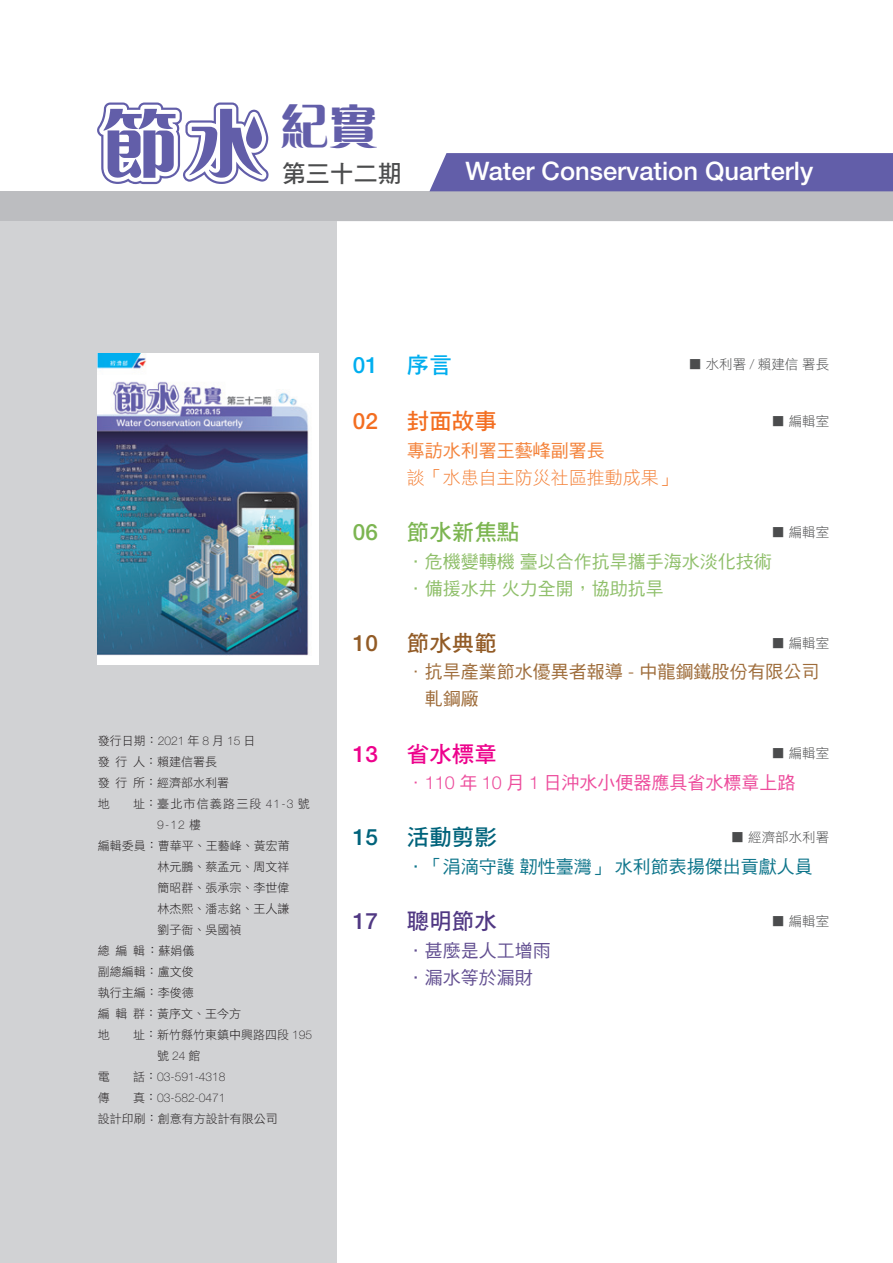
<style>
.page{position:relative;width:893px;height:1263px;background:#fff}
.page>*{position:absolute;margin:0;border:0;box-sizing:border-box;transform-origin:0 0}
.t1{font:800 48.75px "M Ellan HK";color:#625ea9}
.t2{font:500 25.5px "Helvetica Neue";color:#fff}
.t3{font:24px "DF Hei Std W7";color:#4b4c4d}
.t4{font:22.5px "DF Hei Std W7";color:#7cb551}
.t5{font:22.5px "DF Hei Std W7";color:#f36e21}
.t6{font:22.5px "DF Hei Std W7";color:#925b26}
.t7{font:22.5px "DF Hei Std W7";color:#ed028c}
.t8{font:22.5px "DF Hei Std W7";color:#00637b}
.t9{font:22.5px "DF Hei Std W7";color:#503883}
.t10{font:500 22.5px "Helvetica Neue";color:#00aeef}
.t11{font:22.5px "DF Hei Std W7";color:#00aeef}
.t12{font:500 22.5px "Helvetica Neue";color:#f36e21}
.t13{font:500 22.5px "Helvetica Neue";color:#7cb551}
.t14{font:500 22.5px "Helvetica Neue";color:#925b26}
.t15{font:500 22.5px "Helvetica Neue";color:#ed028c}
.t16{font:500 22.5px "Helvetica Neue";color:#00637b}
.t17{font:500 22.5px "Helvetica Neue";color:#503883}
.t18{font:18px "DF Hei Std W5";color:#8fbf6a}
.t19{font:18px/27px "DF Hei Std W5";color:#9e6c3a}
.t20{font:18px "DF Hei Std W5";color:#ed4c9c}
.t21{font:18px "DF Hei Std W5";color:#0e758b}
.t22{font:18px "DF Hei Std W3";color:#f4833b}
.t23{font:18px "DF Hei Std W5";color:#624f91}
.t24{font:18px "DF Hei Std W5";color:#f4833b}
.t25{font:13.5px "DF Hei Std W3";color:#4b4c4d}
.t26{font:12px/21px "DF Hei Std W3";color:#231f20}
.t27{font:100 12px "Helvetica Neue";color:#231f20}
.t28{font:12px/21px "DF Hei Std W3";letter-spacing:.1em;color:#231f20}
.s1{font-family:"Helvetica Neue";font-weight:100}
.s2{font-family:"DF Hei Std W3";font-weight:400}
.s3{font-family:"DF Hei Std W3"}
.s4{font-family:"Helvetica Neue";font-weight:300}
</style>
<div class="page">
<div style="left:0;top:192px;width:893px;height:1071px;background:#bcbdc0"></div>
<div style="left:337px;top:221px;width:556px;height:1042px;background:#fff"></div>
<div style="left:0;top:221px;width:337px;height:1042px;background:#d1d2d4"></div>
<div style="left:429px;top:153px;width:464px;height:38px;background:#625ea9"></div>
<img style="left:98px;top:353px;width:220px;height:311px">
<svg style="left:97px;top:103px;width:172px;height:81px"></svg>
<h1 class="t1" style="left:280px;top:92px;width:99px">紀實</h1>
<p class="t3" style="left:282px;top:160px;width:122px">第三十二期</p>
<p class="t2" style="left:465px;top:155px;width:349px">Water Conservation Quarterly</p>
<p class="t26" style="left:98px;top:730px;width:159px">發行日期：<span class="s1">2021</span> 年 <span class="s1">8</span> 月 <span class="s1">15</span> 日</p>
<p class="t26" style="left:98px;top:751px;width:121px">發行人：賴建信署長</p>
<p class="t26" style="left:98px;top:772px;width:133px">發行所：經濟部水利署</p>
<p class="t26" style="left:98px;top:793px;width:13px">地</p>
<p class="t28" style="left:157px;top:793px;width:154px;text-indent:-24px">址：臺北市信義路三段 <span class="s1">41-3</span> 號<br><span class="s1">9-12</span> 樓</p>
<p class="t26" style="left:98px;top:835px;width:194px">編輯委員：曹華平、王藝峰、黃宏莆</p>
<p class="t26" style="left:157px;top:856px;width:133px">林元鵬、蔡孟元、周文祥</p>
<p class="t26" style="left:157px;top:877px;width:133px">簡昭群、張承宗、李世偉</p>
<p class="t26" style="left:157px;top:898px;width:133px">林杰熙、潘志銘、王人謙</p>
<p class="t26" style="left:157px;top:919px;width:85px">劉子衙、吳國禎</p>
<p class="t26" style="left:98px;top:940px;width:98px">總編輯：蘇娟儀</p>
<p class="t26" style="left:98px;top:961px;width:98px">副總編輯：盧文俊</p>
<p class="t26" style="left:98px;top:982px;width:98px">執行主編：李俊德</p>
<p class="t26" style="left:98px;top:1003px;width:145px">編輯群：黃序文、王今方</p>
<p class="t26" style="left:98px;top:1024px;width:13px">地</p>
<p class="t26" style="left:157px;top:1024px;width:157px;text-indent:-24px">址：新竹縣竹東鎮中興路四段 <span class="s1">195</span>號<span class="s1">24</span>館</p>
<p class="t26" style="left:98px;top:1066px;width:13px">電</p>
<p class="t27" style="left:133px;top:1070px;width:94px"><span class="s2">話：</span>03-591-4318</p>
<p class="t26" style="left:98px;top:1087px;width:13px">傳</p>
<p class="t27" style="left:133px;top:1091px;width:94px"><span class="s2">真：</span>03-582-0471</p>
<p class="t26" style="left:98px;top:1108px;width:182px">設計印刷：創意有方設計有限公司</p>
<p class="t10" style="left:353px;top:351px;width:27px">01</p>
<p class="t11" style="left:407px;top:352px;width:46px">序言</p>
<p class="t25" style="left:689px;top:357px;width:142px">■ 水利署 <span class="s1">/</span> 賴建信署長</p>
<p class="t12" style="left:353px;top:408px;width:27px">02</p>
<p class="t5" style="left:407px;top:409px;width:91px">封面故事</p>
<p class="t25" style="left:771px;top:414px;width:59px">■ 編輯室</p>
<p class="t24" style="left:407px;top:440px;width:199px">專訪水利署王藝峰副署長</p>
<p class="t22" style="left:407px;top:467px;width:271px">談「水患自主防災社區推動成果」</p>
<p class="t13" style="left:353px;top:519px;width:27px">06</p>
<p class="t4" style="left:407px;top:520px;width:114px">節水新焦點</p>
<p class="t25" style="left:771px;top:525px;width:59px">■ 編輯室</p>
<p class="t18" style="left:407px;top:551px;width:367px">．危機變轉機臺以合作抗旱攜手海水淡化技術</p>
<p class="t18" style="left:407px;top:578px;width:259px">．備援水井火力全開，協助抗旱</p>
<p class="t14" style="left:353px;top:629px;width:27px">10</p>
<p class="t6" style="left:407px;top:631px;width:91px">節水典範</p>
<p class="t25" style="left:771px;top:635px;width:59px">■ 編輯室</p>
<p class="t19" style="left:425px;top:658px;width:396px;text-indent:-18px"><span class="s3">．</span>抗旱產業節水優異者報導 <span class="s4">-</span> 中龍鋼鐵股份有限公司軋鋼廠</p>
<p class="t15" style="left:353px;top:740px;width:27px">13</p>
<p class="t7" style="left:407px;top:741px;width:91px">省水標章</p>
<p class="t25" style="left:771px;top:746px;width:59px">■ 編輯室</p>
<p class="t20" style="left:407px;top:773px;width:390px"><span class="s3">．</span><span class="s4">110</span> 年 <span class="s4">10</span> 月 <span class="s4">1</span> 日沖水小便器應具省水標章上路</p>
<p class="t16" style="left:353px;top:824px;width:27px">15</p>
<p class="t8" style="left:407px;top:825px;width:91px">活動剪影</p>
<p class="t25" style="left:731px;top:830px;width:100px">■ 經濟部水利署</p>
<p class="t21" style="left:407px;top:857px;width:408px">．「涓滴守護韌性臺灣」水利節表揚傑出貢獻人員</p>
<p class="t17" style="left:353px;top:908px;width:27px">17</p>
<p class="t9" style="left:407px;top:909px;width:91px">聰明節水</p>
<p class="t25" style="left:771px;top:914px;width:59px">■ 編輯室</p>
<p class="t23" style="left:407px;top:940px;width:145px">．甚麼是人工增雨</p>
<p class="t23" style="left:407px;top:967px;width:127px">．漏水等於漏財</p>
</div>
